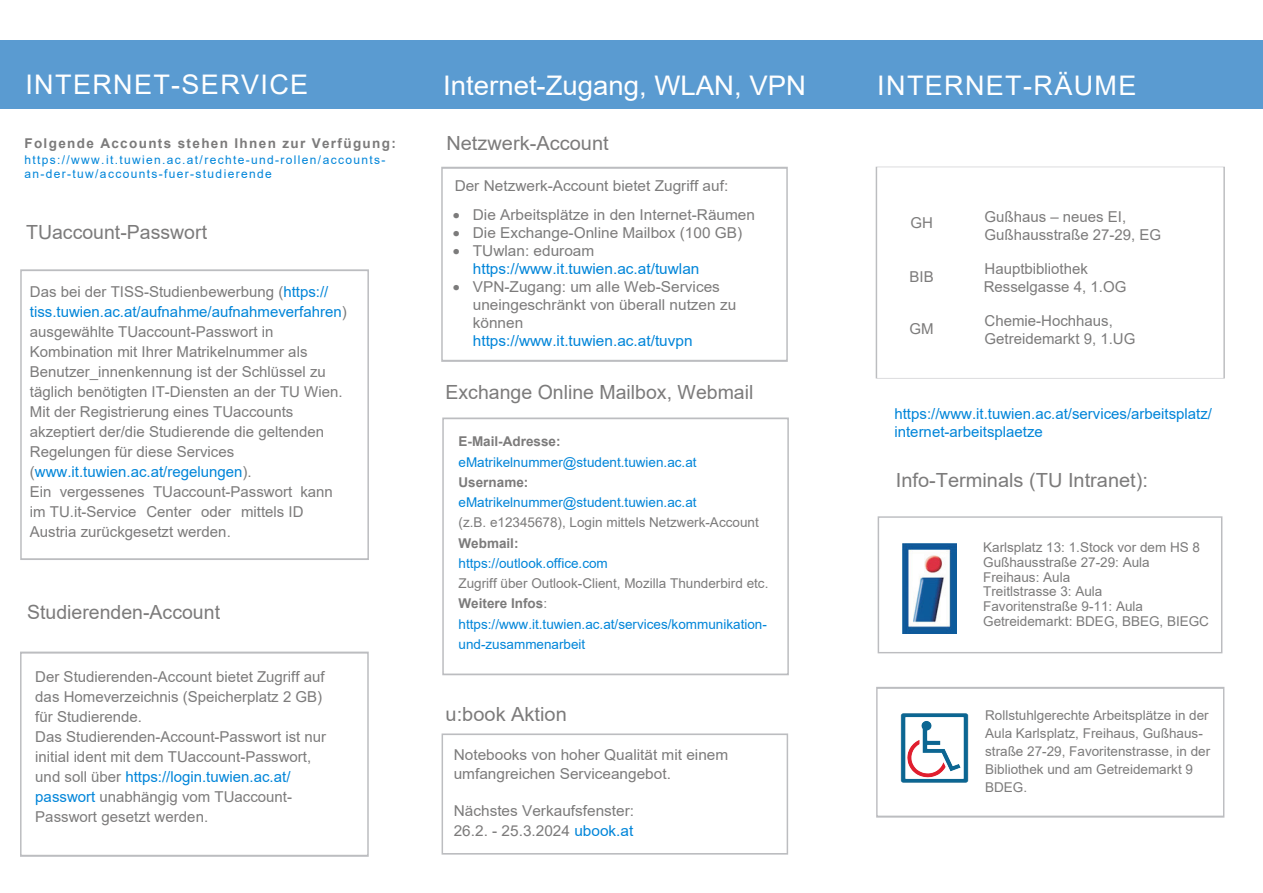
<style>
.page{position:relative;width:1263px;height:893px;background:#fff}
.page>*{position:absolute;margin:0;border:0;box-sizing:border-box;transform-origin:0 0}
.t1{font:27px "Arial";letter-spacing:.05em;color:#fff}
.t2{font:27px "Arial";color:#fff}
.t3{font:19.5px "Arial";color:#7c7b7b}
.t4{font:15px/20px "Arial";color:#7c7b7b}
.t5{font:15px/18px "Arial";color:#0085d9}
.t6{font:13.5px/20.2px "Arial";color:#0085d9}
.t7{font:13.5px/14.7px "Arial";color:#7c7b7b}
.t8{font:700 13.5px "Arial";letter-spacing:.1em;color:#7c7b7b}
.t9{font:12px/14.4px "Arial";letter-spacing:.11em;color:#0085d9}
.s1{color:#0085d9}
.s2{color:#7c7b7b}
.s3{font-weight:700;color:#7c7b7b}
</style>
<div class="page">
<div style="left:0;top:40px;width:1263px;height:69px;background:#5a9bd1"></div>
<div style="left:876px;top:167px;width:348px;height:212px;border:1px solid #bcbdc0"></div>
<img style="left:903px;top:543px;width:53px;height:90px">
<div style="left:20px;top:269px;width:349px;height:291px;border:2px solid #bcbdc0"></div>
<div style="left:442px;top:418px;width:347px;height:257px;border:2px solid #bcbdc0"></div>
<div style="left:878px;top:516px;width:344px;height:137px;border:1px solid #bcbdc0"></div>
<div style="left:441px;top:733px;width:347px;height:122px;border:2px solid #bcbdc0"></div>
<div style="left:876px;top:687px;width:348px;height:130px;border:2px solid #bcbdc0"></div>
<div style="left:441px;top:167px;width:347px;height:195px;border:2px solid #bcbdc0"></div>
<div style="left:20px;top:652px;width:349px;height:205px;border:2px solid #bcbdc0"></div>
<img style="left:900px;top:713px;width:69px;height:70px">
<p class="t1" style="left:25px;top:66px;width:284px">INTERNET-SERVICE</p>
<p class="t2" style="left:443px;top:67px;width:364px">Internet-Zugang, WLAN, VPN</p>
<p class="t1" style="left:877px;top:67px;width:261px">INTERNET-RÄUME</p>
<p class="t8" style="left:24px;top:134px;width:373px">Folgende Accounts stehen Ihnen zur Verfügung:</p>
<p class="t9" style="left:24px;top:152px;width:363px">https://www.it.tuwien.ac.at/rechte-und-rollen/accounts&shy;an-der-tuw/accounts-fuer-studierende</p>
<p class="t3" style="left:26px;top:218px;width:182px">TUaccount-Passwort</p>
<p class="t4" style="left:30px;top:281px;width:318px">Das bei der TISS-Studienbewerbung (<span class="s1">https:// tiss.tuwien.ac.at/aufnahme/aufnahmeverfahren</span>) ausgewählte TUaccount-Passwort in Kombination mit Ihrer Matrikelnummer als Benutzer_innenkennung ist der Schlüssel zu täglich benötigten IT-Diensten an der TU Wien.<br>Mit der Registrierung eines TUaccounts akzeptiert der/die Studierende die geltenden Regelungen für diese Services (<span class="s1">www.it.tuwien.ac.at/regelungen</span>).<br>Ein vergessenes TUaccount-Passwort kann im TU.it-Service Center oder mittels ID Austria zurückgesetzt werden.</p>
<p class="t3" style="left:27px;top:599px;width:194px">Studierenden-Account</p>
<p class="t4" style="left:35px;top:667px;width:292px">Der Studierenden-Account bietet Zugriff auf das Homeverzeichnis (Speicherplatz 2 GB) für Studierende.<br>Das Studierenden-Account-Passwort ist nur initial ident mit dem TUaccount-Passwort, und soll über <span class="s1">https://login.tuwien.ac.at/ passwort</span> unabhängig vom TUaccount-Passwort gesetzt werden.</p>
<p class="t3" style="left:446px;top:129px;width:164px">Netzwerk-Account</p>
<p class="t4" style="left:455px;top:176px;width:275px">Der Netzwerk-Account bietet Zugriff auf:</p>
<p class="t4" style="left:453px;top:205px;width:304px">• Die Arbeitsplätze in den Internet-Räumen</p>
<p class="t4" style="left:453px;top:223px;width:291px">• Die Exchange-Online Mailbox (100 GB)</p>
<p class="t5" style="left:473px;top:242px;width:228px;text-indent:-20px"><span class="s2">• TUwlan: eduroam </span>https://www.it.tuwien.ac.at/tuwlan</p>
<p class="t4" style="left:473px;top:278px;width:265px;line-height:18px;text-indent:-20px">• VPN-Zugang: um alle Web-Services uneingeschränkt von überall nutzen zu können</p>
<p class="t5" style="left:473px;top:332px;width:221px">https://www.it.tuwien.ac.at/tuvpn</p>
<p class="t3" style="left:446px;top:379px;width:309px">Exchange Online Mailbox, Webmail</p>
<p class="t6" style="left:459px;top:431px;width:311px"><span class="s3">E-Mail-Adresse: </span>eMatrikelnummer@student.tuwien.ac.at<br><span class="s3">Username: </span>eMatrikelnummer@student.tuwien.ac.at<br><span class="s2">(z.B. e12345678), Login mittels Netzwerk-Account<br></span><span class="s3">Webmail:<br></span>https://outlook.office.com<br><span class="s2">Zugriff über Outlook-Client, Mozilla Thunderbird etc.<br></span><span class="s3">Weitere Infos</span><span class="s2">: </span>https://www.it.tuwien.ac.at/services/kommunikation&shy;und-zusammenarbeit</p>
<p class="t4" style="left:910px;top:212px;width:24px">GH</p>
<p class="t4" style="left:984px;top:207px;width:178px;line-height:18px">Gußhaus – neues EI,<br>Gußhausstraße 27-29, EG</p>
<p class="t4" style="left:984px;top:260px;width:144px;line-height:18px">Hauptbibliothek<br>Resselgasse 4, 1.OG</p>
<p class="t4" style="left:984px;top:312px;width:152px;line-height:18px">Chemie-Hochhaus,<br>Getreidemarkt 9, 1.UG</p>
<p class="t5" style="left:894px;top:405px;width:319px">https://www.it.tuwien.ac.at/services/arbeitsplatz/ internet-arbeitsplaetze</p>
<h2 class="t3" style="left:896px;top:467px;width:254px">Info-Terminals (TU Intranet):</h2>
<p class="t7" style="left:983px;top:540px;width:227px">Karlsplatz 13: 1.Stock vor dem HS 8<br>Gußhausstraße 27-29: Aula<br>Freihaus: Aula<br>Treitlstrasse 3: Aula<br>Favoritenstraße 9-11: Aula<br>Getreidemarkt: BDEG, BBEG, BIEGC</p>
<p class="t3" style="left:446px;top:701px;width:123px">u:book Aktion</p>
<p class="t7" style="left:985px;top:706px;width:227px;line-height:18px">Rollstuhlgerechte Arbeitsplätze in der<br>Aula Karlsplatz, Freihaus, Gußhaus&shy;straße 27-29, Favoritenstrasse, in der<br>Bibliothek und am Getreidemarkt 9<br>BDEG.</p>
<p class="t4" style="left:454px;top:745px;width:276px;line-height:19.5px">Notebooks von hoher Qualität mit einem umfangreichen Serviceangebot.</p>
<p class="t4" style="left:454px;top:801px;width:182px;line-height:19.5px">Nächstes Verkaufsfenster:<br>26.2. - 25.3.2024 <span class="s1">ubook.at</span></p>
</div>
